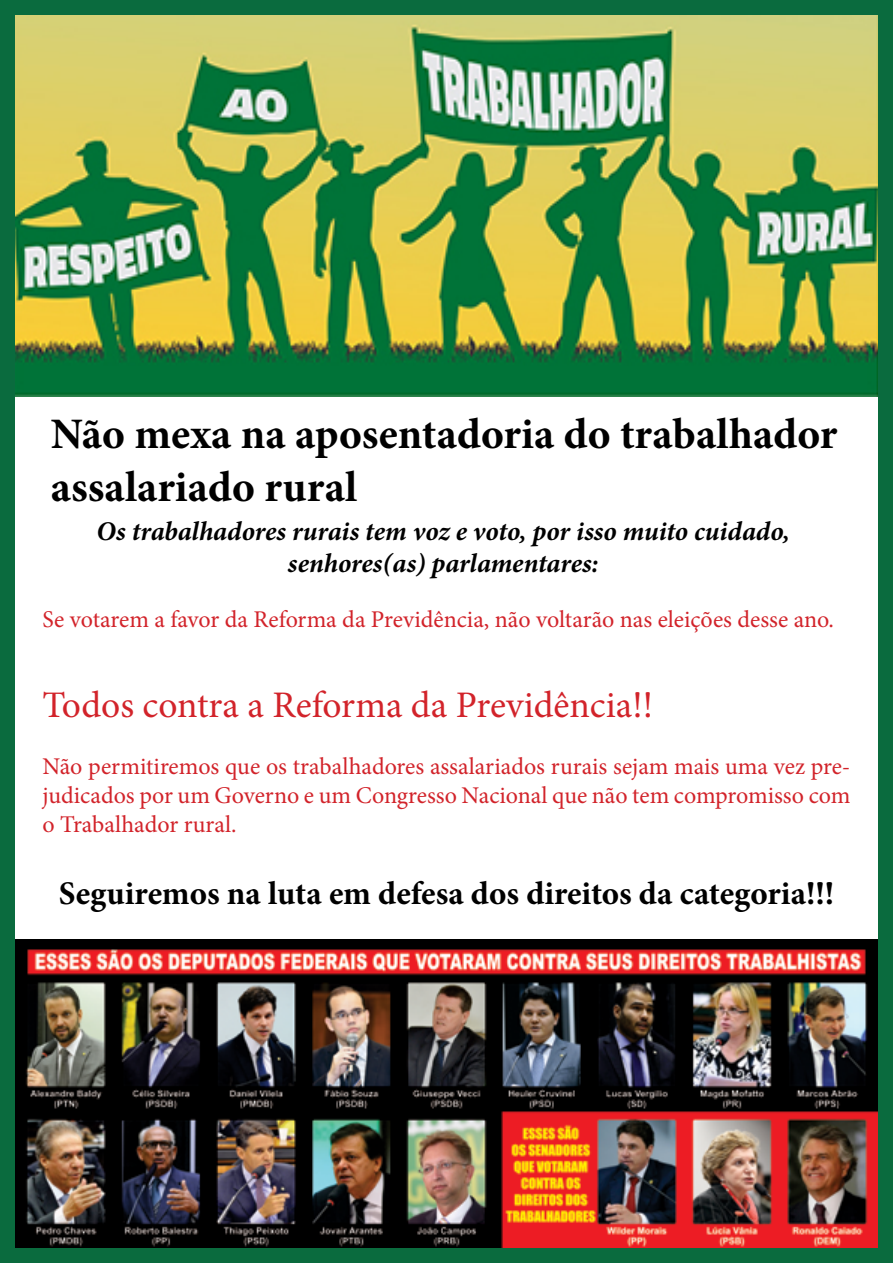
<style>
.page{position:relative;width:893px;height:1263px;background:#fff}
.page>*{position:absolute;margin:0;border:0;box-sizing:border-box;transform-origin:0 0}
.t1{font:700 43.5px/52.2px "Minion Pro";color:#000}
.t2{font:37.5px "Minion Pro";color:#d2232a}
.t3{font:700 33px "Minion Pro";color:#000}
.t4{font:italic 700 27px/32.4px "Minion Pro";letter-spacing:-.005em;color:#000;text-align:center}
.t5{font:24px/28.8px "Minion Pro";color:#d2232a;text-align:justify}
</style>
<div class="page">
<img style="left:16px;top:940px;width:861px;height:307px">
<img style="left:16px;top:16px;width:861px;height:381px">
<div style="left:0;top:0;width:893px;height:1263px;border:15px solid #0a6b3e"></div>
<h1 class="t1" style="left:51px;top:408px;width:788px">Não mexa na aposentadoria do trabalhador assalariado rural</h1>
<p class="t4" style="left:97px;top:515px;width:695px">Os trabalhadores rurais tem voz e voto, por isso muito cuidado, senhores(as) parlamentares:</p>
<p class="t5" style="left:43px;top:605px;width:793px">Se votarem a favor da Reforma da Previdência, não voltarão nas eleições desse ano.</p>
<h2 class="t2" style="left:43px;top:680px;width:612px">Todos contra a Reforma da Previdência!!</h2>
<p class="t5" style="left:43px;top:752px;width:809px">Não permitiremos que os trabalhadores assalariados rurais sejam mais uma vez pre&shy;judicados por um Governo e um Congresso Nacional que não tem compromisso com o Trabalhador rural.</p>
<h3 class="t3" style="left:59px;top:870px;width:777px">Seguiremos na luta em defesa dos direitos da categoria!!!</h3>
</div>
